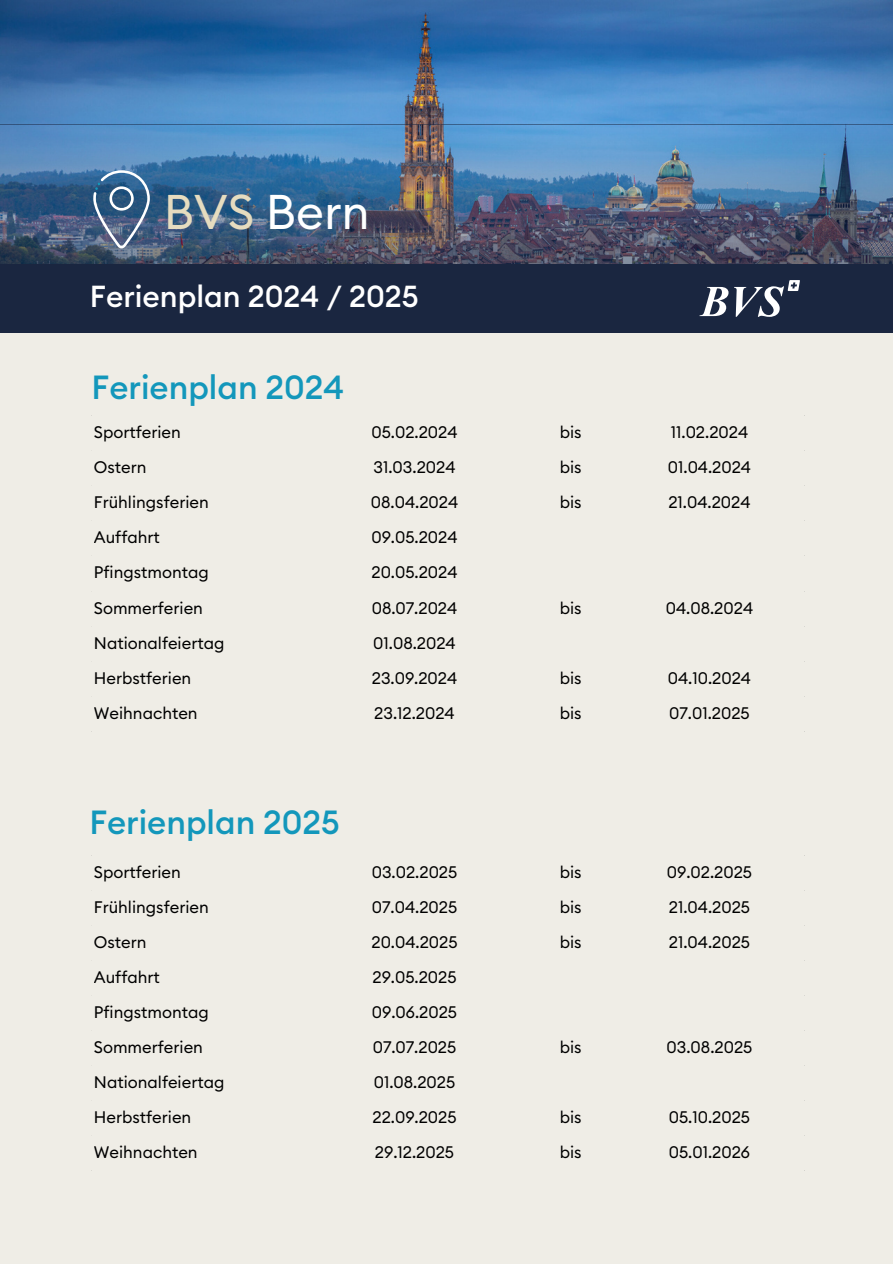
<style>
.page{position:relative;width:893px;height:1264px;background:#fff}
.page>*{position:absolute;margin:0;border:0;box-sizing:border-box;transform-origin:0 0}
.t1{font:48px "Euclid Circular B";color:#fff}
.t2{font:500 33px "Euclid Circular B";color:#1397bb}
.t3{font:500 30px "Euclid Circular B";color:#fff}
.t4{font:16.5px "Euclid Circular B";color:#000}
.s1{color:#e6dcbf}
</style>
<div class="page">
<div style="left:0;top:0;width:892px;height:1263px;background:#efede6"></div>
<img style="left:0;top:0;width:892px;height:125px">
<div style="left:0;top:265px;width:892px;height:68px;background:#1a2640"></div>
<img style="left:0;top:125px;width:892px;height:140px">
<svg style="left:699px;top:287px;width:29px;height:29px"></svg>
<svg style="left:734px;top:280px;width:66px;height:37px"></svg>
<svg style="left:93px;top:170px;width:57px;height:78px;background:#567596"></svg>
<p class="t1" style="left:164px;top:190px;width:207px"><span class="s1">BVS</span> Bern</p>
<p class="t3" style="left:90px;top:283px;width:330px">Ferienplan 2024 / 2025</p>
<p class="t2" style="left:92px;top:372px;width:254px">Ferienplan 2024</p>
<p class="t4" style="left:94px;top:425px;width:88px">Sportferien</p>
<p class="t4" style="left:371px;top:425px;width:88px">05.02.2024</p>
<p class="t4" style="left:559px;top:425px;width:23px">bis</p>
<p class="t4" style="left:670px;top:425px;width:79px">11.02.2024</p>
<p class="t4" style="left:94px;top:460px;width:54px">Ostern</p>
<p class="t4" style="left:373px;top:460px;width:83px">31.03.2024</p>
<p class="t4" style="left:559px;top:460px;width:23px">bis</p>
<p class="t4" style="left:667px;top:460px;width:85px">01.04.2024</p>
<p class="t4" style="left:94px;top:495px;width:116px">Frühlingsferien</p>
<p class="t4" style="left:371px;top:495px;width:89px">08.04.2024</p>
<p class="t4" style="left:559px;top:495px;width:23px">bis</p>
<p class="t4" style="left:668px;top:495px;width:84px">21.04.2024</p>
<p class="t4" style="left:94px;top:530px;width:67px">Auffahrt</p>
<p class="t4" style="left:371px;top:530px;width:88px">09.05.2024</p>
<p class="t4" style="left:94px;top:565px;width:116px">Pfingstmontag</p>
<p class="t4" style="left:371px;top:565px;width:88px">20.05.2024</p>
<p class="t4" style="left:94px;top:600px;width:110px">Sommerferien</p>
<p class="t4" style="left:372px;top:600px;width:87px">08.07.2024</p>
<p class="t4" style="left:559px;top:600px;width:23px">bis</p>
<p class="t4" style="left:665px;top:600px;width:89px">04.08.2024</p>
<p class="t4" style="left:94px;top:635px;width:132px">Nationalfeiertag</p>
<p class="t4" style="left:373px;top:635px;width:84px">01.08.2024</p>
<p class="t4" style="left:94px;top:670px;width:99px">Herbstferien</p>
<p class="t4" style="left:372px;top:670px;width:87px">23.09.2024</p>
<p class="t4" style="left:559px;top:670px;width:23px">bis</p>
<p class="t4" style="left:667px;top:670px;width:85px">04.10.2024</p>
<p class="t4" style="left:94px;top:705px;width:105px">Weihnachten</p>
<p class="t4" style="left:374px;top:705px;width:82px">23.12.2024</p>
<p class="t4" style="left:559px;top:705px;width:23px">bis</p>
<p class="t4" style="left:669px;top:705px;width:82px">07.01.2025</p>
<p class="t2" style="left:89px;top:807px;width:252px">Ferienplan 2025</p>
<p class="t4" style="left:94px;top:864px;width:88px">Sportferien</p>
<p class="t4" style="left:372px;top:864px;width:87px">03.02.2025</p>
<p class="t4" style="left:559px;top:864px;width:23px">bis</p>
<p class="t4" style="left:667px;top:864px;width:87px">09.02.2025</p>
<p class="t4" style="left:94px;top:899px;width:116px">Frühlingsferien</p>
<p class="t4" style="left:372px;top:899px;width:87px">07.04.2025</p>
<p class="t4" style="left:559px;top:899px;width:23px">bis</p>
<p class="t4" style="left:669px;top:899px;width:83px">21.04.2025</p>
<p class="t4" style="left:94px;top:934px;width:54px">Ostern</p>
<p class="t4" style="left:371px;top:934px;width:88px">20.04.2025</p>
<p class="t4" style="left:559px;top:934px;width:23px">bis</p>
<p class="t4" style="left:669px;top:934px;width:83px">21.04.2025</p>
<p class="t4" style="left:94px;top:969px;width:67px">Auffahrt</p>
<p class="t4" style="left:372px;top:969px;width:85px">29.05.2025</p>
<p class="t4" style="left:94px;top:1004px;width:116px">Pfingstmontag</p>
<p class="t4" style="left:372px;top:1004px;width:87px">09.06.2025</p>
<p class="t4" style="left:94px;top:1039px;width:110px">Sommerferien</p>
<p class="t4" style="left:373px;top:1039px;width:85px">07.07.2025</p>
<p class="t4" style="left:559px;top:1039px;width:23px">bis</p>
<p class="t4" style="left:666px;top:1039px;width:87px">03.08.2025</p>
<p class="t4" style="left:94px;top:1074px;width:132px">Nationalfeiertag</p>
<p class="t4" style="left:374px;top:1074px;width:83px">01.08.2025</p>
<p class="t4" style="left:94px;top:1109px;width:99px">Herbstferien</p>
<p class="t4" style="left:372px;top:1109px;width:86px">22.09.2025</p>
<p class="t4" style="left:559px;top:1109px;width:23px">bis</p>
<p class="t4" style="left:668px;top:1109px;width:83px">05.10.2025</p>
<p class="t4" style="left:94px;top:1144px;width:105px">Weihnachten</p>
<p class="t4" style="left:375px;top:1144px;width:81px">29.12.2025</p>
<p class="t4" style="left:559px;top:1144px;width:23px">bis</p>
<p class="t4" style="left:668px;top:1144px;width:83px">05.01.2026</p>
</div>
